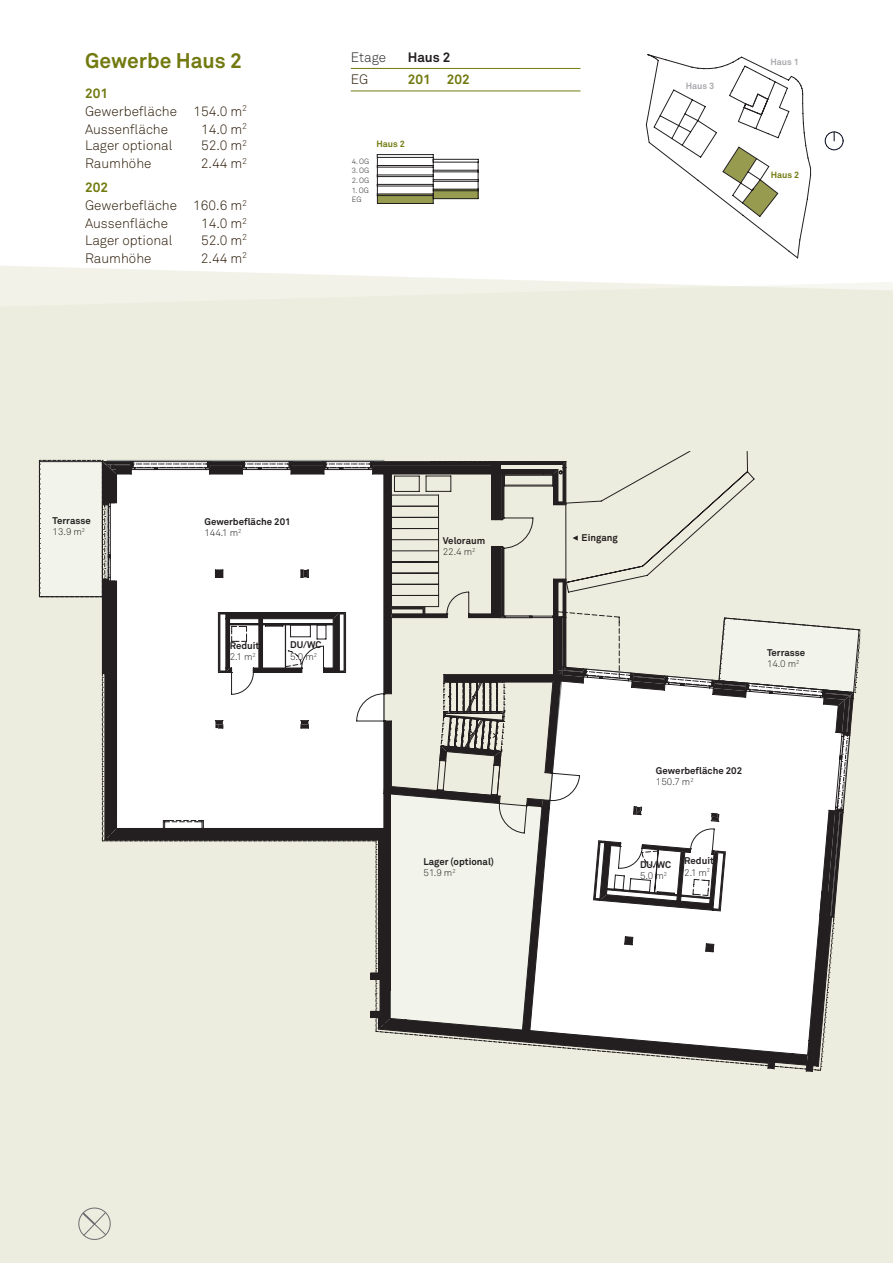
<style>
.page{position:relative;width:893px;height:1263px;background:#fff}
.page>*{position:absolute;margin:0;border:0;box-sizing:border-box;transform-origin:0 0}
.t1{font:700 21px "Akkurat";color:#727a0f}
.t2{font:300 13.5px/18px "Akkurat";color:#281703}
.t3{font:700 13.5px "Akkurat";color:#727a0f}
.t4{font:300 13.5px "Akkurat";color:#231f20}
.t5{font:700 13.5px "Akkurat";color:#231f20}
.t6{font:700 9.6px/11.6px "Akkurat";color:#231f20}
.t7{font:700 9px "Akkurat";color:#727a0f}
.t8{font:700 9px "Akkurat";color:#a8a9ad}
.t9{font:300 7.5px/9.6px "Akkurat";color:#231f20}
.s1{font-weight:700;color:#727a0f}
.s2{font-weight:300}
</style>
<div class="page">
<div style="left:433px;top:189px;width:45px;height:10px;background:#969b4f"></div>
<div style="left:0;top:266px;width:893px;height:997px;background:#ecedde"></div>
<hr style="left:351px;top:68px;width:229px;height:1px;background:#727a0f">
<hr style="left:351px;top:91px;width:229px;height:1px;background:#727a0f">
<div style="left:377px;top:194px;width:56px;height:9px;background:#969b4f"></div>
<hr style="left:433px;top:162px;width:45px;height:1px;background:#231f20">
<hr style="left:433px;top:170px;width:45px;height:1px;background:#231f20">
<hr style="left:433px;top:159px;width:45px;height:1px;background:#231f20">
<hr style="left:433px;top:172px;width:45px;height:1px;background:#231f20">
<hr style="left:433px;top:179px;width:45px;height:1px;background:#231f20">
<hr style="left:433px;top:181px;width:45px;height:1px;background:#231f20">
<hr style="left:433px;top:189px;width:45px;height:1px;background:#231f20">
<hr style="left:433px;top:190px;width:45px;height:1px;background:#231f20">
<hr style="left:433px;top:198px;width:45px;height:1px;background:#231f20">
<svg style="left:478px;top:159px;width:1px;height:40px"></svg>
<hr style="left:377px;top:165px;width:56px;height:1px;background:#231f20">
<hr style="left:377px;top:157px;width:56px;height:1px;background:#231f20">
<hr style="left:377px;top:154px;width:56px;height:1px;background:#231f20">
<hr style="left:377px;top:167px;width:56px;height:1px;background:#231f20">
<hr style="left:377px;top:176px;width:56px;height:1px;background:#231f20">
<hr style="left:377px;top:175px;width:56px;height:1px;background:#231f20">
<hr style="left:377px;top:186px;width:56px;height:1px;background:#231f20">
<hr style="left:377px;top:184px;width:56px;height:1px;background:#231f20">
<hr style="left:377px;top:194px;width:56px;height:1px;background:#231f20">
<hr style="left:377px;top:195px;width:56px;height:1px;background:#231f20">
<svg style="left:377px;top:155px;width:1px;height:48px"></svg>
<hr style="left:377px;top:203px;width:56px;height:1px;background:#231f20">
<svg style="left:433px;top:155px;width:1px;height:48px"></svg>
<div style="left:391px;top:451px;width:469px;height:9px;background:#ecedde"></div>
<svg style="left:39px;top:460px;width:822px;height:612px"></svg>
<svg style="left:35px;top:502px;width:528px;height:558px"></svg>
<svg style="left:77px;top:1206px;width:35px;height:35px"></svg>
<div style="left:825px;top:132px;width:18px;height:18px;border:1px solid #000516;border-radius:50%"></div>
<svg style="left:646px;top:54px;width:165px;height:204px"></svg>
<h1 class="t1" style="left:85px;top:47px;width:159px">Gewerbe Haus 2</h1>
<h2 class="t4" style="left:351px;top:49px;width:37px">Etage</h2>
<h2 class="t5" style="left:408px;top:49px;width:44px">Haus 2</h2>
<h2 class="t2" style="left:351px;top:70px;width:19px">EG</h2>
<h2 class="t3" style="left:408px;top:71px;width:64px">201 202</h2>
<h2 class="t2" style="left:85px;top:84px;width:164px"><span class="s1">201<br></span>Gewerbefläche 154.0 m<sup>2<br></sup>Aussenfläche</h2>
<h2 class="t2" style="left:201px;top:120px;width:47px">14.0 m<sup>2</sup></h2>
<h2 class="t2" style="left:85px;top:136px;width:89px">Lager optional</h2>
<h2 class="t2" style="left:201px;top:136px;width:47px">52.0 m<sup>2</sup></h2>
<h2 class="t2" style="left:85px;top:154px;width:68px">Raumhöhe</h2>
<h2 class="t2" style="left:201px;top:154px;width:48px">2.44 m<sup>2</sup></h2>
<h2 class="t2" style="left:85px;top:178px;width:164px"><span class="s1">202<br></span>Gewerbefläche 160.6 m<sup>2<br></sup>Aussenfläche</h2>
<h2 class="t2" style="left:201px;top:214px;width:47px">14.0 m<sup>2</sup></h2>
<h2 class="t2" style="left:85px;top:231px;width:89px">Lager optional</h2>
<h2 class="t2" style="left:201px;top:231px;width:47px">52.0 m<sup>2</sup></h2>
<h2 class="t2" style="left:85px;top:249px;width:68px">Raumhöhe</h2>
<h2 class="t2" style="left:201px;top:249px;width:48px">2.44 m<sup>2</sup></h2>
<p class="t9" style="left:352px;top:156px;width:19px">4. OG</p>
<p class="t9" style="left:352px;top:166px;width:19px">3. OG</p>
<p class="t9" style="left:352px;top:175px;width:19px">2. OG</p>
<p class="t9" style="left:352px;top:185px;width:19px">1. OG<br>EG</p>
<p class="t7" style="left:376px;top:138px;width:30px">Haus 2</p>
<p class="t8" style="left:686px;top:80px;width:30px">Haus 3</p>
<p class="t8" style="left:770px;top:56px;width:30px">Haus 1</p>
<p class="t7" style="left:771px;top:169px;width:30px">Haus 2</p>
<p class="t6" style="left:53px;top:514px;width:40px">Terrasse<br><span class="s2">13.9 m</span><sup>2</sup></p>
<p class="t6" style="left:204px;top:515px;width:88px">Gewerbefläche 201<br><span class="s2">144.1 m</span><sup>2</sup></p>
<p class="t6" style="left:230px;top:639px;width:31px">Reduit<br><span class="s2">2.1 m</span><sup>2</sup></p>
<p class="t6" style="left:290px;top:639px;width:33px">DU/WC<br><span class="s2">5.0 m</span><sup>2</sup></p>
<p class="t6" style="left:443px;top:534px;width:44px">Veloraum<br><span class="s2">22.4 m</span><sup>2</sup></p>
<p class="t6" style="left:424px;top:855px;width:72px">Lager (optional)<br><span class="s2">51.9 m</span><sup>2</sup></p>
<p class="t6" style="left:582px;top:532px;width:38px">Eingang</p>
<p class="t6" style="left:767px;top:646px;width:40px">Terrasse<br><span class="s2">14.0 m</span><sup>2</sup></p>
<p class="t6" style="left:656px;top:764px;width:88px">Gewerbefläche 202<br><span class="s2">150.7 m</span><sup>2</sup></p>
<p class="t6" style="left:640px;top:858px;width:33px">DU/WC<br><span class="s2">5.0 m</span><sup>2</sup></p>
<p class="t6" style="left:684px;top:855px;width:31px">Reduit<br><span class="s2">2.1 m</span><sup>2</sup></p>
</div>
